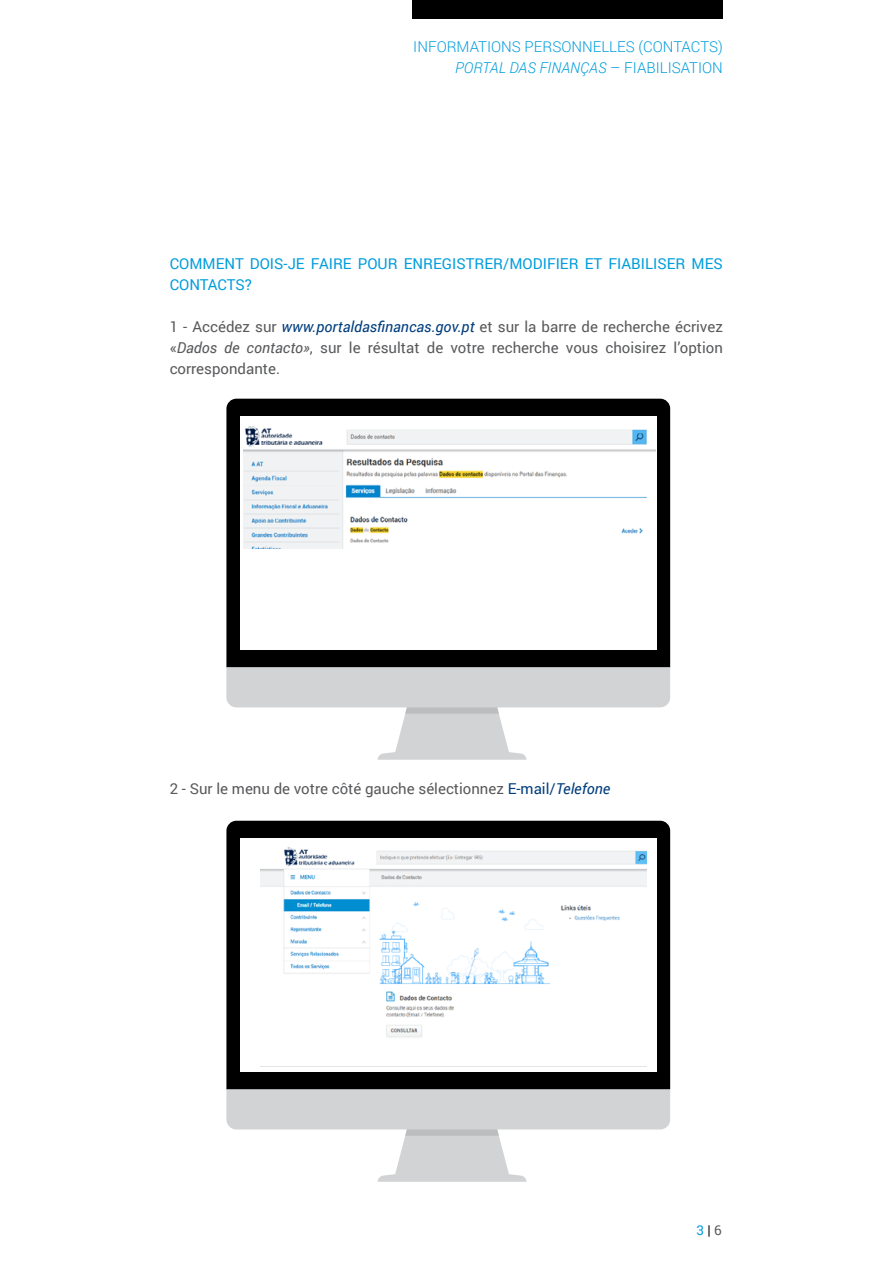
<style>
.page{position:relative;width:893px;height:1263px;background:#fff}
.page>*{position:absolute;margin:0;border:0;box-sizing:border-box;transform-origin:0 0}
.t1{font:15px/21px "Roboto";color:#58595b;text-align:justify}
.t2{font:15px/21px "Roboto";color:#009ddc}
.t3{font:300 15px/21px "Roboto";color:#009ddc;text-align:right}
.t4{font:13.5px "Roboto";color:#009ddc}
.s1{font-style:italic}
.s2{font-style:italic;color:#003e7e}
.s3{color:#003e7e}
.s4{color:#000}
.s5{color:#58595b}
</style>
<div class="page">
<div style="left:412px;top:0;width:311px;height:18px;background:#000"></div>
<div style="left:226px;top:399px;width:444px;height:268px;background:#000"></div>
<svg style="left:226px;top:667px;width:444px;height:93px"></svg>
<div style="left:240px;top:416px;width:416px;height:234px;background:#fff"></div>
<img style="left:243px;top:426px;width:412px;height:122px">
<div style="left:226px;top:821px;width:444px;height:268px;background:#000"></div>
<svg style="left:226px;top:1089px;width:444px;height:93px"></svg>
<div style="left:240px;top:838px;width:416px;height:234px;background:#fff"></div>
<img style="left:260px;top:847px;width:387px;height:220px">
<p class="t3" style="left:413px;top:36px;width:311px">INFORMATIONS PERSONNELLES (CONTACTS)<br><span class="s1">PORTAL DAS FINANÇAS</span> – FIABILISATION</p>
<p class="t2" style="left:170px;top:253px;width:555px">COMMENT DOIS-JE FAIRE POUR ENREGISTRER/MODIFIER ET FIABILISER MES<br>CONTACTS?</p>
<p class="t1" style="left:170px;top:316px;width:555px">1 - Accédez sur <span class="s2">www.portaldasfinancas.gov.pt</span> et sur la barre de recherche écrivez «<span class="s1">Dados de contacto»</span>, sur le résultat de votre recherche vous choisirez l’option correspondante.</p>
<p class="t1" style="left:170px;top:778px;width:442px">2 - Sur le menu de votre côté gauche sélectionnez <span class="s3">E-mail/</span><span class="s2">Telefone</span></p>
<p class="t4" style="left:696px;top:1221px;width:27px">3 <span class="s4">|</span><span class="s5">6</span></p>
</div>
